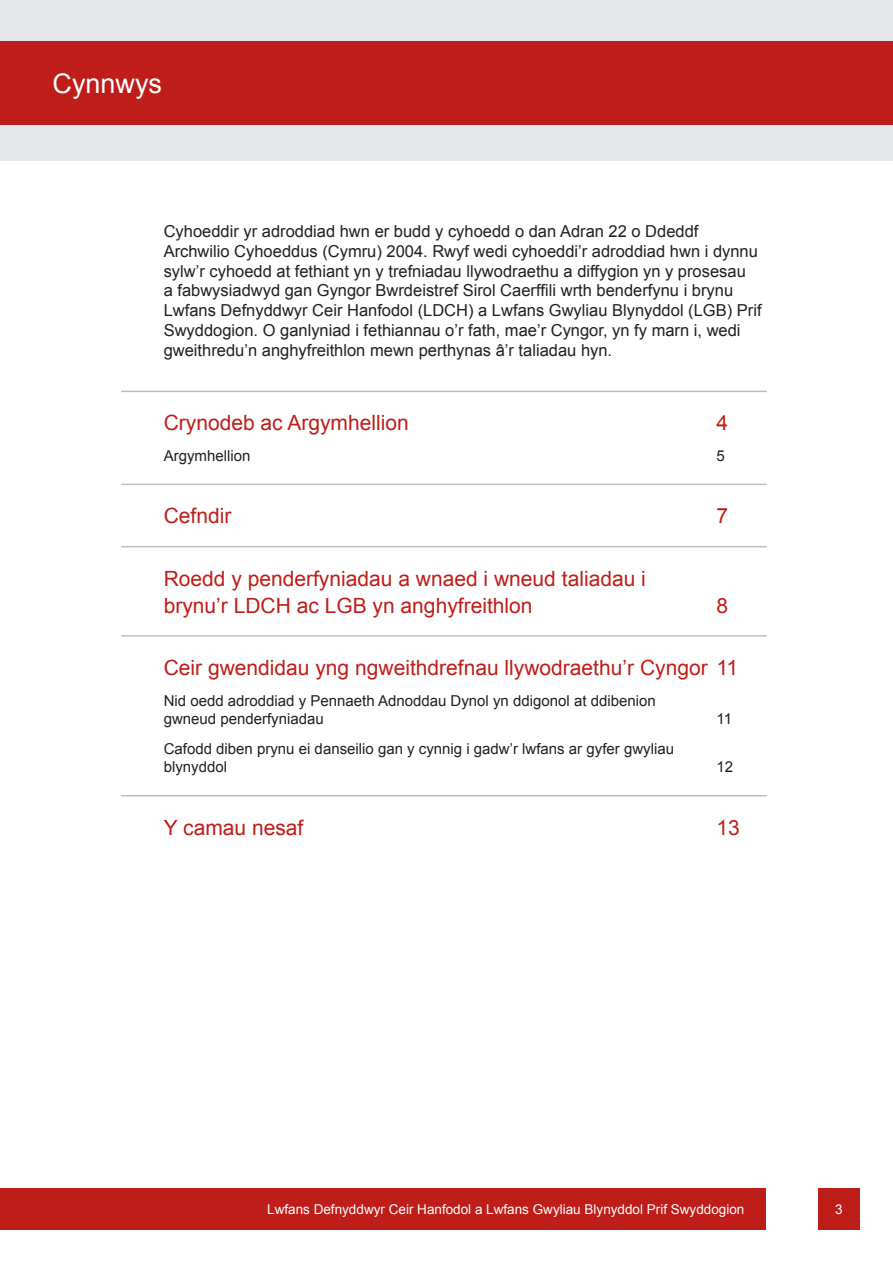
<style>
.page{position:relative;width:893px;height:1263px;background:#fff}
.page>*{position:absolute;margin:0;border:0;box-sizing:border-box;transform-origin:0 0}
.t1{font:27px "Arial";color:#fff}
.Contents_Part_header{font:21px/27px "Arial";color:#bf1d19}
.Normal_Body_Text{font:16.5px/19.8px "Arial";color:#231f20}
.Contents_header{font:15px/18px "Arial";color:#231f20}
.t2{font:13.5px "Arial";color:#fff}
</style>
<div class="page">
<div style="left:0;top:0;width:893px;height:161px;background:#e6e7e9"></div>
<div style="left:0;top:1188px;width:766px;height:41px;background:#bf1d19"></div>
<div style="left:818px;top:1188px;width:41px;height:41px;background:#bf1d19"></div>
<div style="left:0;top:41px;width:893px;height:84px;background:#bf1d19"></div>
<hr style="left:121px;top:391px;width:646px;height:1px;background:#bcbdc0">
<hr style="left:121px;top:484px;width:646px;height:1px;background:#bcbdc0">
<hr style="left:121px;top:546px;width:646px;height:1px;background:#bcbdc0">
<hr style="left:121px;top:635px;width:646px;height:2px;background:#bcbdc0">
<hr style="left:121px;top:795px;width:646px;height:1px;background:#bcbdc0">
<p class="t1" style="left:53px;top:66px;width:111px">Cynnwys</p>
<p class="Normal_Body_Text" style="left:164px;top:221px;width:599px">Cyhoeddir yr adroddiad hwn er budd y cyhoedd o dan Adran 22 o Ddeddf Archwilio Cyhoeddus (Cymru) 2004. Rwyf wedi cyhoeddi’r adroddiad hwn i dynnu sylw’r cyhoedd at fethiant yn y trefniadau llywodraethu a diffygion yn y prosesau<br>a fabwysiadwyd gan Gyngor Bwrdeistref Sirol Caerffili wrth benderfynu i brynu Lwfans Defnyddwyr Ceir Hanfodol (LDCH) a Lwfans Gwyliau Blynyddol (LGB) Prif Swyddogion. O ganlyniad i fethiannau o’r fath, mae’r Cyngor, yn fy marn i, wedi gweithredu’n anghyfreithlon mewn perthynas â’r taliadau hyn.</p>
<p class="Contents_Part_header" style="left:164px;top:410px;width:247px">Crynodeb ac Argymhellion</p>
<p class="Contents_Part_header" style="left:716px;top:410px;width:13px">4</p>
<p class="Contents_header" style="left:164px;top:447px;width:88px">Argymhellion</p>
<p class="Contents_header" style="left:716px;top:447px;width:10px">5</p>
<p class="Contents_Part_header" style="left:164px;top:503px;width:69px">Cefndir</p>
<p class="Contents_Part_header" style="left:716px;top:503px;width:13px">7</p>
<p class="Contents_Part_header" style="left:164px;top:565px;width:484px">Roedd y penderfyniadau a wnaed i wneud taliadau i brynu’r LDCH ac LGB yn anghyfreithlon</p>
<p class="Contents_Part_header" style="left:716px;top:592px;width:13px">8</p>
<p class="Contents_Part_header" style="left:164px;top:654px;width:576px">Ceir gwendidau yng ngweithdrefnau llywodraethu’r Cyngor 11</p>
<p class="Contents_header" style="left:164px;top:691px;width:494px">Nid oedd adroddiad y Pennaeth Adnoddau Dynol yn ddigonol at ddibenion gwneud penderfyniadau</p>
<p class="Contents_header" style="left:716px;top:709px;width:17px">11</p>
<p class="Contents_header" style="left:164px;top:740px;width:512px">Cafodd diben prynu ei danseilio gan y cynnig i gadw’r lwfans ar gyfer gwyliau blynyddol</p>
<p class="Contents_header" style="left:716px;top:758px;width:18px">12</p>
<p class="Contents_Part_header" style="left:164px;top:814px;width:141px">Y camau nesaf</p>
<p class="Contents_Part_header" style="left:716px;top:814px;width:25px">13</p>
<p class="t2" style="left:267px;top:1200px;width:479px">Lwfans Defnyddwyr Ceir Hanfodol a Lwfans Gwyliau Blynyddol Prif Swyddogion</p>
<p class="t2" style="left:835px;top:1200px;width:9px">3</p>
</div>
